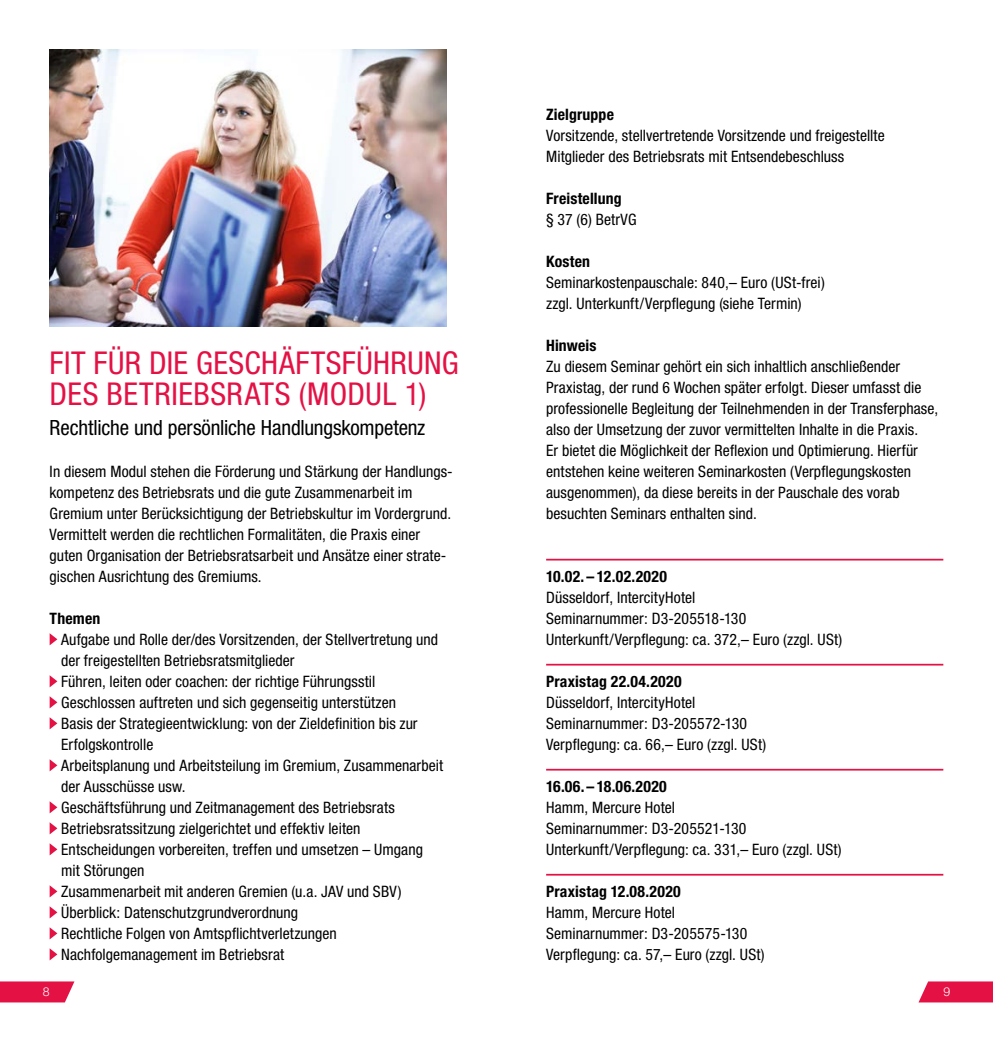
<style>
.page{position:relative;width:993px;height:1042px;background:#fff}
.page>*{position:absolute;margin:0;border:0;box-sizing:border-box;transform-origin:0 0}
.t1{font:condensed 31.5px/31.5px "Helvetica Neue LT Std";letter-spacing:.015em;color:#e41145}
.t2{font:condensed 21px "Helvetica Neue LT Std";letter-spacing:-.01em;color:#000}
.t3{font:condensed 15.75px/21px "Helvetica Neue LT Std";letter-spacing:.005em;color:#000}
.t4{font:700 condensed 15.75px "Helvetica Neue LT Std";letter-spacing:.01em;color:#000}
.t5{font:300 12.25px "Helvetica Neue LT Std";color:#fff}
</style>
<div class="page">
<svg style="left:50px;top:633px;width:7px;height:12px"></svg>
<svg style="left:50px;top:675px;width:7px;height:12px"></svg>
<svg style="left:50px;top:696px;width:7px;height:12px"></svg>
<svg style="left:50px;top:717px;width:7px;height:12px"></svg>
<svg style="left:50px;top:759px;width:7px;height:12px"></svg>
<svg style="left:50px;top:801px;width:7px;height:12px"></svg>
<svg style="left:50px;top:822px;width:7px;height:12px"></svg>
<svg style="left:50px;top:843px;width:7px;height:12px"></svg>
<svg style="left:50px;top:885px;width:7px;height:12px"></svg>
<svg style="left:50px;top:906px;width:7px;height:12px"></svg>
<svg style="left:50px;top:927px;width:7px;height:12px"></svg>
<svg style="left:50px;top:948px;width:7px;height:12px"></svg>
<hr style="left:546px;top:559px;width:397px;height:1px;background:#e41145">
<hr style="left:546px;top:664px;width:397px;height:1px;background:#e41145">
<hr style="left:546px;top:769px;width:397px;height:1px;background:#e41145">
<hr style="left:546px;top:874px;width:397px;height:1px;background:#e41145">
<img style="left:50px;top:50px;width:396px;height:276px">
<svg style="left:0;top:981px;width:74px;height:21px;background:#e62353"></svg>
<svg style="left:918px;top:981px;width:74px;height:21px;background:#e62756"></svg>
<h1 class="t1" style="left:50px;top:347px;width:410px">FIT FÜR DIE GESCHÄFTSFÜHRUNG<br>DES BETRIEBSRATS (MODUL 1)</h1>
<h2 class="t2" style="left:50px;top:416px;width:377px">Rechtliche und persönliche Handlungskompetenz</h2>
<p class="t3" style="left:50px;top:461px;width:404px">In diesem Modul stehen die Förderung und Stärkung der Handlungs&shy;kompetenz des Betriebsrats und die gute Zusammenarbeit im Gremium unter Berücksichtigung der Betriebskultur im Vordergrund.<br>Vermittelt werden die rechtlichen Formalitäten, die Praxis einer guten Organisation der Betriebsratsarbeit und Ansätze einer strate&shy;gischen Ausrichtung des Gremiums.</p>
<p class="t4" style="left:50px;top:609px;width:52px">Themen</p>
<p class="t3" style="left:61px;top:629px;width:383px">Aufgabe und Rolle der/des Vorsitzenden, der Stellvertretung und der freigestellten Betriebsratsmitglieder<br>Führen, leiten oder coachen: der richtige Führungsstil Geschlossen auftreten und sich gegenseitig unterstützen<br>Basis der Strategieentwicklung: von der Zieldefinition bis zur Erfolgskontrolle<br>Arbeitsplanung und Arbeitsteilung im Gremium, Zusammenarbeit der Ausschüsse usw.<br>Geschäftsführung und Zeitmanagement des Betriebsrats Betriebsratssitzung zielgerichtet und effektiv leiten Entscheidungen vorbereiten, treffen und umsetzen – Umgang mit Störungen<br>Zusammenarbeit mit anderen Gremien (u.a. JAV und SBV)<br>Überblick: Datenschutzgrundverordnung<br>Rechtliche Folgen von Amtspflichtverletzungen Nachfolgemanagement im Betriebsrat</p>
<p class="t4" style="left:546px;top:105px;width:69px">Zielgruppe</p>
<p class="t3" style="left:546px;top:125px;width:340px">Vorsitzende, stellvertretende Vorsitzende und freigestellte<br>Mitglieder des Betriebsrats mit Entsendebeschluss</p>
<p class="t4" style="left:546px;top:189px;width:77px">Freistellung</p>
<p class="t3" style="left:546px;top:209px;width:92px">§ 37 (6) BetrVG</p>
<p class="t4" style="left:546px;top:252px;width:45px">Kosten</p>
<p class="t3" style="left:546px;top:272px;width:280px">Seminarkostenpauschale: 840,– Euro (USt-frei) zzgl. Unterkunft/Verpflegung (siehe Termin)</p>
<p class="t4" style="left:546px;top:336px;width:52px">Hinweis</p>
<p class="t3" style="left:546px;top:356px;width:393px">Zu diesem Seminar gehört ein sich inhaltlich anschließender Praxistag, der rund 6 Wochen später erfolgt. Dieser umfasst die professionelle Begleitung der Teilnehmenden in der Transferphase, also der Umsetzung der zuvor vermittelten Inhalte in die Praxis.<br>Er bietet die Möglichkeit der Reflexion und Optimierung. Hierfür entstehen keine weiteren Seminarkosten (Verpflegungskosten ausgenommen), da diese bereits in der Pauschale des vorab besuchten Seminars enthalten sind.</p>
<p class="t4" style="left:546px;top:567px;width:122px">10.02.– 12.02.2020</p>
<p class="t3" style="left:546px;top:587px;width:297px">Düsseldorf, IntercityHotel<br>Seminarnummer: D3-205518-130<br>Unterkunft/Verpflegung: ca. 372,– Euro (zzgl. USt)</p>
<p class="t4" style="left:546px;top:672px;width:137px">Praxistag 22.04.2020</p>
<p class="t3" style="left:546px;top:692px;width:221px">Düsseldorf, IntercityHotel<br>Seminarnummer: D3-205572-130<br>Verpflegung: ca. 66,– Euro (zzgl. USt)</p>
<p class="t4" style="left:546px;top:777px;width:122px">16.06.– 18.06.2020</p>
<p class="t3" style="left:546px;top:797px;width:297px">Hamm, Mercure Hotel<br>Seminarnummer: D3-205521-130<br>Unterkunft/Verpflegung: ca. 331,– Euro (zzgl. USt)</p>
<p class="t4" style="left:546px;top:882px;width:136px">Praxistag 12.08.2020</p>
<p class="t3" style="left:546px;top:902px;width:220px">Hamm, Mercure Hotel<br>Seminarnummer: D3-205575-130<br>Verpflegung: ca. 57,– Euro (zzgl. USt)</p>
<p class="t5" style="left:43px;top:984px;width:8px">8</p>
<p class="t5" style="left:943px;top:984px;width:8px">9</p>
</div>
